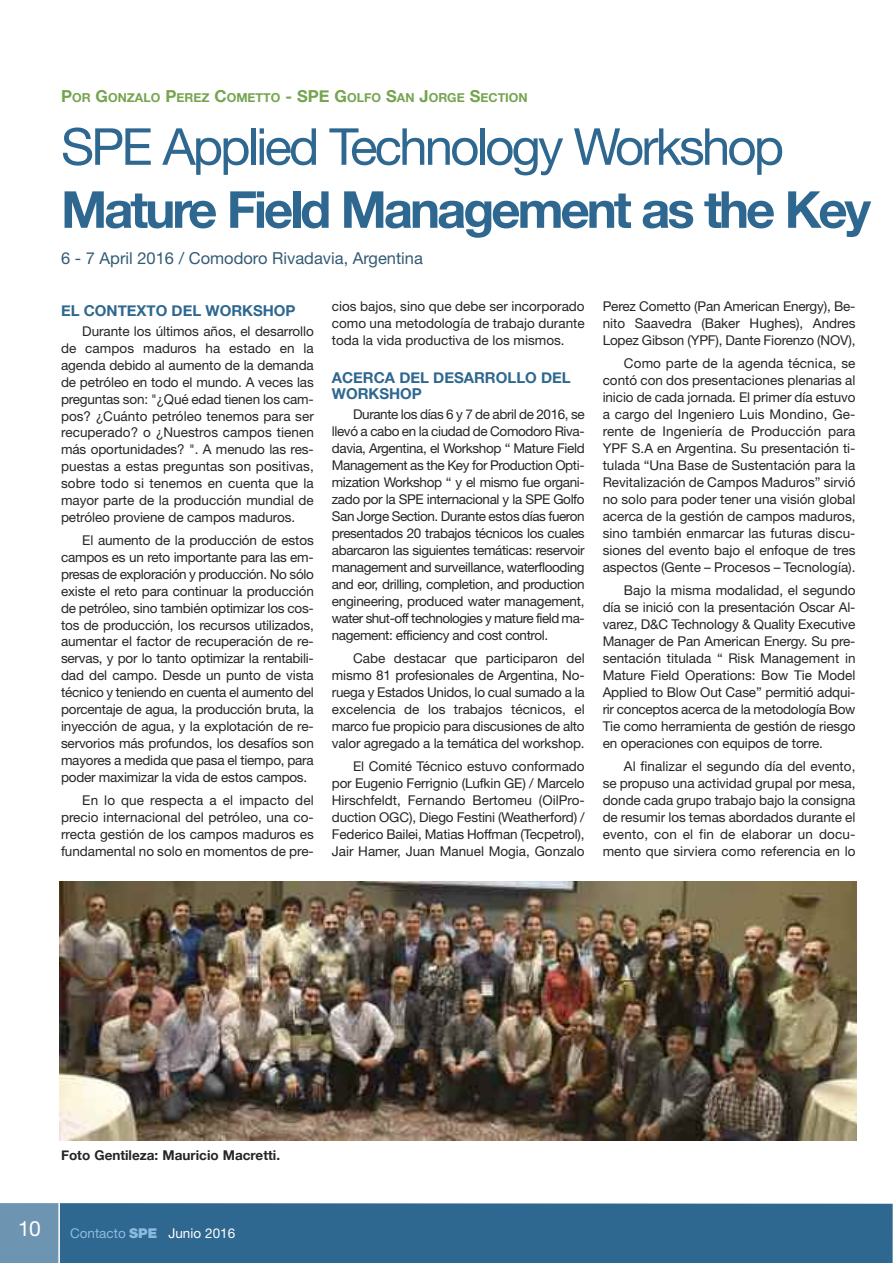
<style>
.page{position:relative;width:893px;height:1263px;background:#fff}
.page>*{position:absolute;margin:0;border:0;box-sizing:border-box;transform-origin:0 0}
.t1{font:700 51px "Helvetica Neue";letter-spacing:-.06em;color:#2e678f}
.t2{font:51px "Helvetica Neue";letter-spacing:-.055em;color:#2e678f}
.t3{font:21px "Helvetica Neue LT Std";color:#fff}
.t4{font:16.5px "Helvetica Neue LT Std";color:#335b74}
.t5{font:700 15px/16.2px "Helvetica Neue";color:#2e678f}
.t6{font:13.5px/17px "Helvetica Neue LT Std";letter-spacing:-.005em;color:#272627;text-align:justify}
.t7{font:700 13.5px "Helvetica Neue";color:#272627}
.t8{font:13.5px "Helvetica Neue LT Std";color:#fff}
.t9{font:700 12.3px "Helvetica Neue";color:#75a44f}
.s1{font-size:16.5px}
.s2{color:#8cbbe1}
.s3{font-weight:900;color:#8cbbe1}
</style>
<div class="page">
<div style="left:60px;top:1203px;width:833px;height:60px;background:#2e678f"></div>
<div style="left:0;top:1203px;width:59px;height:60px;background:#6d94b1"></div>
<hr style="left:58px;top:1203px;width:2px;height:60px;background:#fff">
<img style="left:60px;top:882px;width:797px;height:258px">
<p class="t9" style="left:61px;top:90px;width:468px"><span class="s1">P</span>OR <span class="s1">G</span>ONZALO <span class="s1">P</span>EREZ <span class="s1">C</span>OMETTO <span class="s1">- SPE G</span>OLFO <span class="s1">S</span>AN <span class="s1">J</span>ORGE <span class="s1">S</span>ECTION</p>
<h1 class="t2" style="left:61px;top:116px;width:724px">SPE Applied Technology Workshop</h1>
<h1 class="t1" style="left:61px;top:178px;width:811px">MATURE FIELD MANAGEMENT AS THE KEY</h1>
<p class="t4" style="left:61px;top:252px;width:363px">6 - 7 April 2016 / Comodoro Rivadavia, Argentina</p>
<p class="t5" style="left:61px;top:302px;width:236px">EL CONTEXTO DEL WORKSHOP</p>
<p class="t6" style="left:61px;top:324px;width:254px;text-indent:21px">Durante los últimos años, el desarrollo de campos maduros ha estado en la agenda debido al aumento de la demanda de petróleo en todo el mundo. A veces las preguntas son: "¿Qué edad tienen los cam&shy;pos? ¿Cuánto petróleo tenemos para ser recuperado? o ¿Nuestros campos tienen más oportunidades? ". A menudo las res&shy;puestas a estas preguntas son positivas, sobre todo si tenemos en cuenta que la mayor parte de la producción mundial de petróleo proviene de campos maduros.</p>
<p class="t6" style="left:61px;top:533px;width:254px;text-indent:21px">El aumento de la producción de estos campos es un reto importante para las em&shy;presas de exploración y producción. No sólo existe el reto para continuar la producción de petróleo, sino también optimizar los cos&shy;tos de producción, los recursos utilizados, aumentar el factor de recuperación de re&shy;servas, y por lo tanto optimizar la rentabili&shy;dad del campo. Desde un punto de vista técnico y teniendo en cuenta el aumento del porcentaje de agua, la producción bruta, la inyección de agua, y la explotación de re&shy;servorios más profundos, los desafíos son mayores a medida que pasa el tiempo, para poder maximizar la vida de estos campos.</p>
<p class="t6" style="left:61px;top:793px;width:254px;text-indent:21px">En lo que respecta a el impacto del precio internacional del petróleo, una co&shy;rrecta gestión de los campos maduros es fundamental no solo en momentos de pre-</p>
<p class="t6" style="left:332px;top:299px;width:254px">cios bajos, sino que debe ser incorporado como una metodología de trabajo durante toda la vida productiva de los mismos.</p>
<p class="t5" style="left:332px;top:369px;width:240px">ACERCA DEL DESARROLLO DEL<br>WORKSHOP</p>
<p class="t6" style="left:332px;top:407px;width:254px;text-indent:21px">Durante los días 6 y 7 de abril de 2016, se llevó a cabo en la ciudad de Comodoro Riva&shy;davia, Argentina, el Workshop “ Mature Field Management as the Key for Production Opti&shy;mization Workshop “ y el mismo fue organi&shy;zado por la SPE internacional y la SPE Golfo San Jorge Section. Durante estos días fueron presentados 20 trabajos técnicos los cuales abarcaron las siguientes temáticas: reservoir management and surveillance, waterflooding and eor, drilling, completion, and production engineering, produced water management, water shut-off technologies y mature field ma&shy;nagement: efficiency and cost control.</p>
<p class="t6" style="left:332px;top:651px;width:254px;text-indent:21px">Cabe destacar que participaron del mismo 81 profesionales de Argentina, No&shy;ruega y Estados Unidos, lo cual sumado a la excelencia de los trabajos técnicos, el marco fue propicio para discusiones de alto valor agregado a la temática del workshop.</p>
<p class="t6" style="left:332px;top:759px;width:254px;text-indent:21px">El Comité Técnico estuvo conformado por Eugenio Ferrignio (Lufkin GE) / Marcelo Hirschfeldt, Fernando Bertomeu (OilPro&shy;duction OGC), Diego Festini (Weatherford) / Federico Bailei, Matias Hoffman (Tecpetrol), Jair Hamer, Juan Manuel Mogia, Gonzalo</p>
<p class="t6" style="left:603px;top:299px;width:254px">Perez Cometto (Pan American Energy), Be&shy;nito Saavedra (Baker Hughes), Andres Lopez Gibson (YPF), Dante Fiorenzo (NOV),</p>
<p class="t6" style="left:603px;top:356px;width:254px;text-indent:21px">Como parte de la agenda técnica, se contó con dos presentaciones plenarias al inicio de cada jornada. El primer día estuvo a cargo del Ingeniero Luis Mondino, Ge&shy;rente de Ingeniería de Producción para YPF S.A en Argentina. Su presentación ti&shy;tulada “Una Base de Sustentación para la Revitalización de Campos Maduros” sirvió no solo para poder tener una visión global acerca de la gestión de campos maduros, sino también enmarcar las futuras discu&shy;siones del evento bajo el enfoque de tres aspectos (Gente – Procesos – Tecnología).</p>
<p class="t6" style="left:603px;top:583px;width:254px;text-indent:21px">Bajo la misma modalidad, el segundo día se inició con la presentación Oscar Al&shy;varez, D&amp;C Technology &amp; Quality Executive Manager de Pan American Energy. Su pre&shy;sentación titulada “ Risk Management in Mature Field Operations: Bow Tie Model Applied to Blow Out Case” permitió adqui&shy;rir conceptos acerca de la metodología Bow Tie como herramienta de gestión de riesgo en operaciones con equipos de torre.</p>
<p class="t6" style="left:603px;top:759px;width:254px;text-indent:21px">Al finalizar el segundo día del evento, se propuso una actividad grupal por mesa, donde cada grupo trabajo bajo la consigna de resumir los temas abordados durante el evento, con el fin de elaborar un docu&shy;mento que sirviera como referencia en lo</p>
<p class="t7" style="left:61px;top:1146px;width:221px">FOTO GENTILEZA: MAURICIO MACRETTI.</p>
<h2 class="t3" style="left:18px;top:1221px;width:24px">10</h2>
<p class="t8" style="left:70px;top:1229px;width:167px"><span class="s2">Contacto</span> <span class="s3">SPE</span> Junio 2016</p>
</div>
